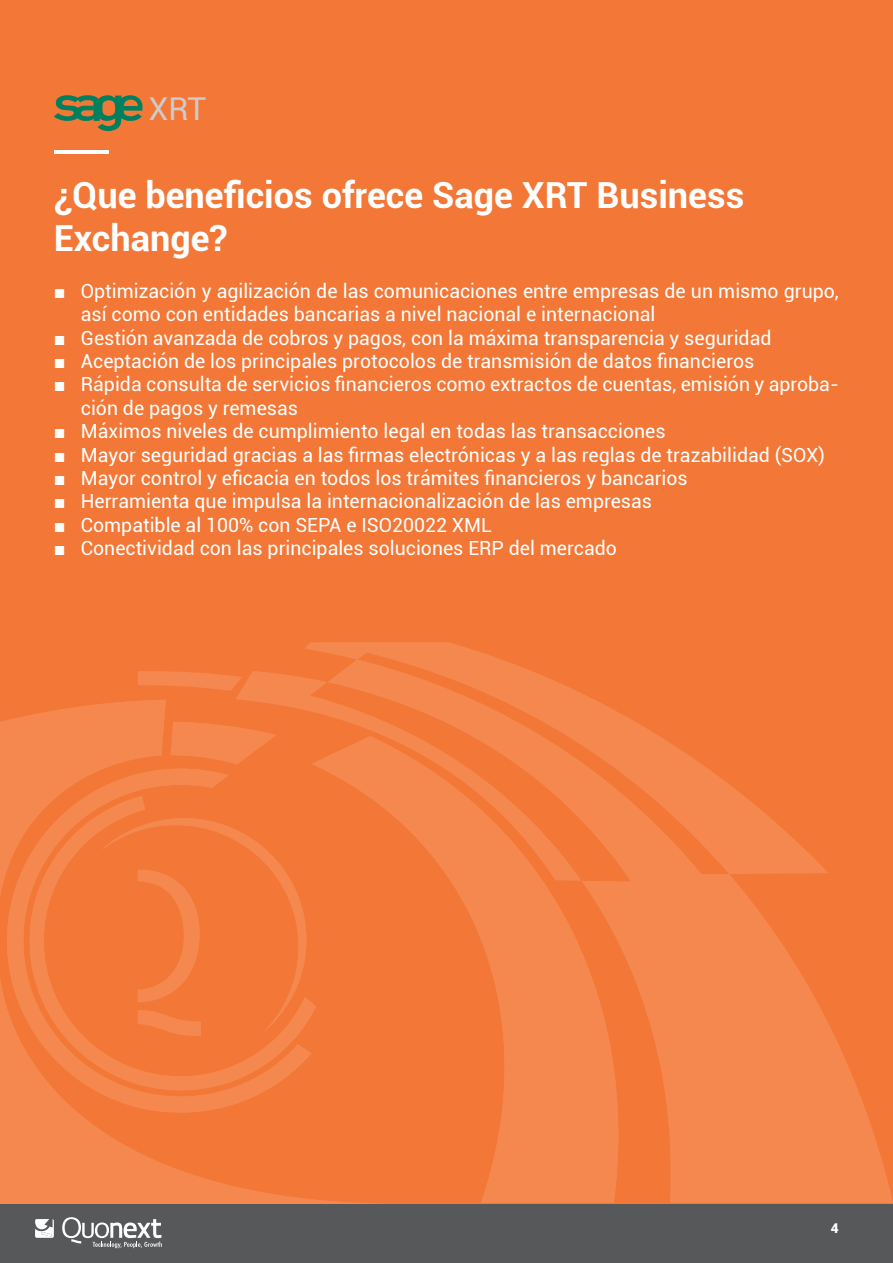
<style>
.page{position:relative;width:893px;height:1263px;background:#fff}
.page>*{position:absolute;margin:0;border:0;box-sizing:border-box;transform-origin:0 0}
.t1{font:700 36px "Roboto";color:#fff}
.t2{font:31.5px "Roboto";color:#cecbcc}
.t3{font:19.5px/23.4px "Roboto";color:#fff}
.t4{font:900 13.5px "Roboto";color:#fff}
.s1{font-family:"Arial"}
</style>
<div class="page">
<div style="left:0;top:1202px;width:893px;height:61px;background:#57585a"></div>
<svg style="left:35px;top:1219px;width:19px;height:19px"></svg>
<svg style="left:62px;top:1217px;width:100px;height:31px"></svg>
<div style="left:0;top:0;width:893px;height:1203px;background:#f37736"></div>
<hr style="left:54px;top:150px;width:54px;height:3px;background:#fff">
<svg style="left:54px;top:95px;width:88px;height:36px"></svg>
<svg style="left:0;top:1036px;width:388px;height:168px"></svg>
<svg style="left:7px;top:933px;width:304px;height:176px"></svg>
<svg style="left:138px;top:671px;width:97px;height:20px"></svg>
<svg style="left:0;top:700px;width:306px;height:336px"></svg>
<svg style="left:235px;top:676px;width:71px;height:205px"></svg>
<svg style="left:246px;top:671px;width:58px;height:195px"></svg>
<svg style="left:304px;top:642px;width:14px;height:232px"></svg>
<svg style="left:318px;top:642px;width:184px;height:74px"></svg>
<svg style="left:342px;top:660px;width:550px;height:542px"></svg>
<svg style="left:311px;top:736px;width:303px;height:467px"></svg>
<svg style="left:325px;top:736px;width:294px;height:466px"></svg>
<hr style="left:892px;top:1167px;width:1px;height:96px;background:#0b406a">
<p class="t2" style="left:149px;top:87px;width:59px">XRT</p>
<p class="t1" style="left:54px;top:170px;width:692px">¿Que beneficios ofrece Sage XRT Business</p>
<p class="t1" style="left:54px;top:213px;width:175px">Exchange?</p>
<p class="t3" style="left:81px;top:278px;width:759px;text-indent:-27px"><span class="s1">■</span> Optimización y agilización de las comunicaciones entre empresas de un mismo grupo, así como con entidades bancarias a nivel nacional e internacional</p>
<p class="t3" style="left:54px;top:325px;width:719px"><span class="s1">■</span> Gestión avanzada de cobros y pagos, con la máxima transparencia y seguridad</p>
<p class="t3" style="left:54px;top:349px;width:702px"><span class="s1">■</span> Aceptación de los principales protocolos de transmisión de datos financieros</p>
<p class="t3" style="left:81px;top:372px;width:759px;text-indent:-27px"><span class="s1">■</span> Rápida consulta de servicios financieros como extractos de cuentas, emisión y aproba&shy;ción de pagos y remesas</p>
<p class="t3" style="left:54px;top:419px;width:613px"><span class="s1">■</span> Máximos niveles de cumplimiento legal en todas las transacciones</p>
<p class="t3" style="left:54px;top:442px;width:773px"><span class="s1">■</span> Mayor seguridad gracias a las firmas electrónicas y a las reglas de trazabilidad (SOX)</p>
<p class="t3" style="left:54px;top:466px;width:635px"><span class="s1">■</span> Mayor control y eficacia en todos los trámites financieros y bancarios</p>
<p class="t3" style="left:54px;top:489px;width:600px"><span class="s1">■</span> Herramienta que impulsa la internacionalización de las empresas</p>
<p class="t3" style="left:54px;top:512px;width:440px"><span class="s1">■</span> Compatible al 100% con SEPA e ISO20022 XML</p>
<p class="t3" style="left:54px;top:536px;width:565px"><span class="s1">■</span> Conectividad con las principales soluciones ERP del mercado</p>
<p class="t4" style="left:831px;top:1218px;width:9px">4</p>
</div>
